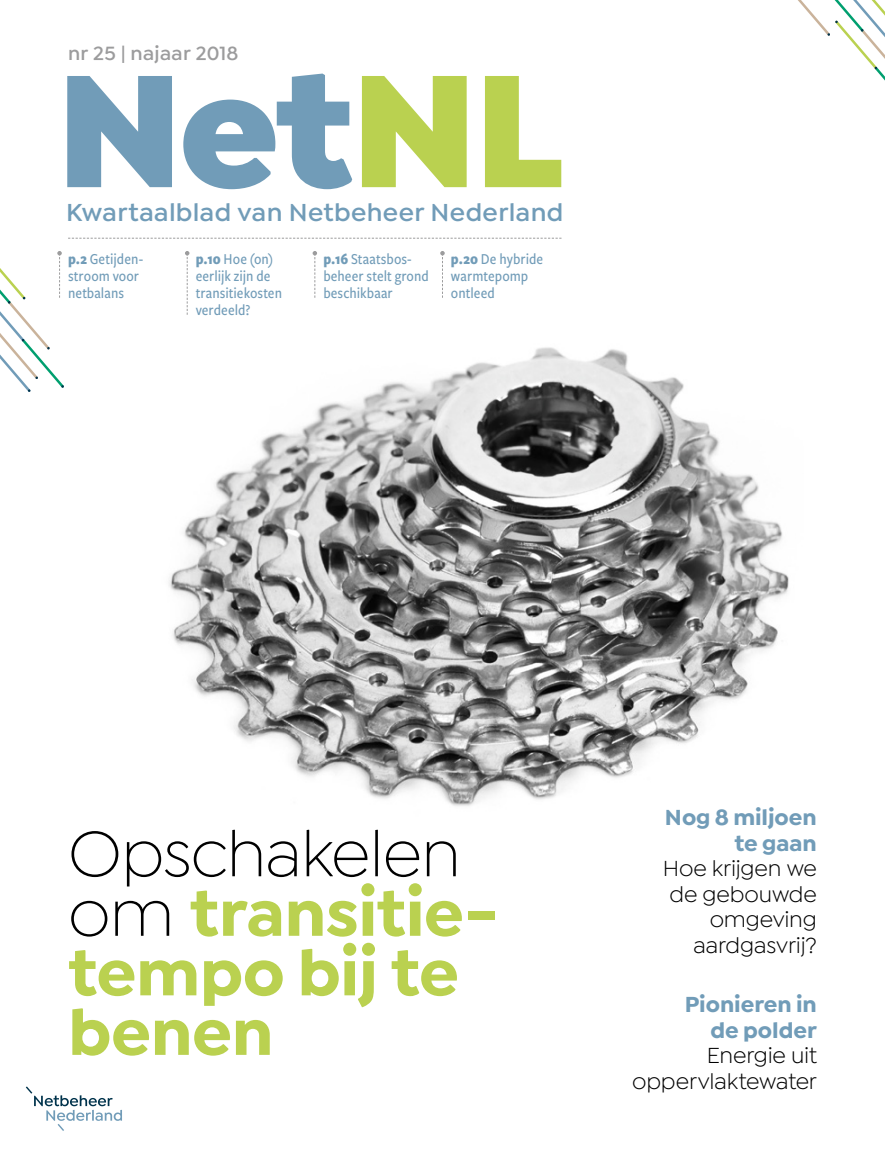
<style>
.page{position:relative;width:885px;height:1157px;background:#fff}
.page>*{position:absolute;margin:0;border:0;box-sizing:border-box;transform-origin:0 0}
.t1{font:900 171px "Isidora Sans";letter-spacing:-.025em;color:#719cb8}
.t2{font:700 68.25px/59.6px "Isidora Sans";letter-spacing:-.01em;color:#bad150}
.t3{font:600 26.25px "Isidora Sans";letter-spacing:.015em;color:#719cb8}
.t4{font:23.25px/25.5px "Isidora Sans";letter-spacing:-.01em;color:#000;text-align:right}
.t5{font:700 23.25px/25.5px "Isidora Sans";color:#719cb8;text-align:right}
.t6{font:600 20.25px "Isidora Sans";letter-spacing:.015em;color:#9c9c9d}
.t7{font:500 15.75px/17px "Freight Sans Cnd Pro";color:#719cb8}
.s1{color:#bad150}
.s2{font-weight:700}
.s3{font-weight:300;color:#000}
</style>
<div class="page">
<img style="left:128px;top:237px;width:661px;height:569px">
<svg style="left:68px;top:238px;width:493px;height:1px"></svg>
<svg style="left:185px;top:251px;width:4px;height:64px"></svg>
<svg style="left:312px;top:251px;width:5px;height:47px"></svg>
<svg style="left:440px;top:251px;width:4px;height:47px"></svg>
<svg style="left:26px;top:1086px;width:96px;height:45px"></svg>
<svg style="left:798px;top:0;width:87px;height:81px"></svg>
<svg style="left:0;top:251px;width:64px;height:141px"></svg>
<p class="t6" style="left:68px;top:41px;width:172px">nr 25 | najaar 2018</p>
<h1 class="t1" style="left:56px;top:21px;width:508px">Net<span class="s1">NL</span></h1>
<h3 class="t3" style="left:66px;top:197px;width:498px">Kwartaalblad van Netbeheer Nederland</h3>
<p class="t7" style="left:68px;top:249px;width:77px"><span class="s2">p.2</span> Getijden&shy;stroom voor netbalans</p>
<p class="t7" style="left:196px;top:249px;width:88px"><span class="s2">p.10</span> Hoe (on) eerlijk zijn de transitiekosten verdeeld?</p>
<p class="t7" style="left:323px;top:249px;width:107px"><span class="s2">p.16</span> Staatsbos&shy;beheer stelt grond beschikbaar</p>
<p class="t7" style="left:451px;top:249px;width:94px"><span class="s2">p.20</span> De hybride warmtepomp ontleed</p>
<h2 class="t2" style="left:68px;top:823px;width:431px"><span class="s3">Opschakelen om</span> transitie&shy;tempo bij te benen</h2>
<h3 class="t5" style="left:665px;top:804px;width:153px">Nog 8 miljoen te gaan</h3>
<h3 class="t4" style="left:662px;top:855px;width:156px">Hoe krijgen we de gebouwde omgeving aardgasvrij?</h3>
<h3 class="t5" style="left:684px;top:991px;width:133px">Pionieren in de polder</h3>
<h3 class="t4" style="left:632px;top:1042px;width:186px">Energie uit oppervlaktewater</h3>
</div>
